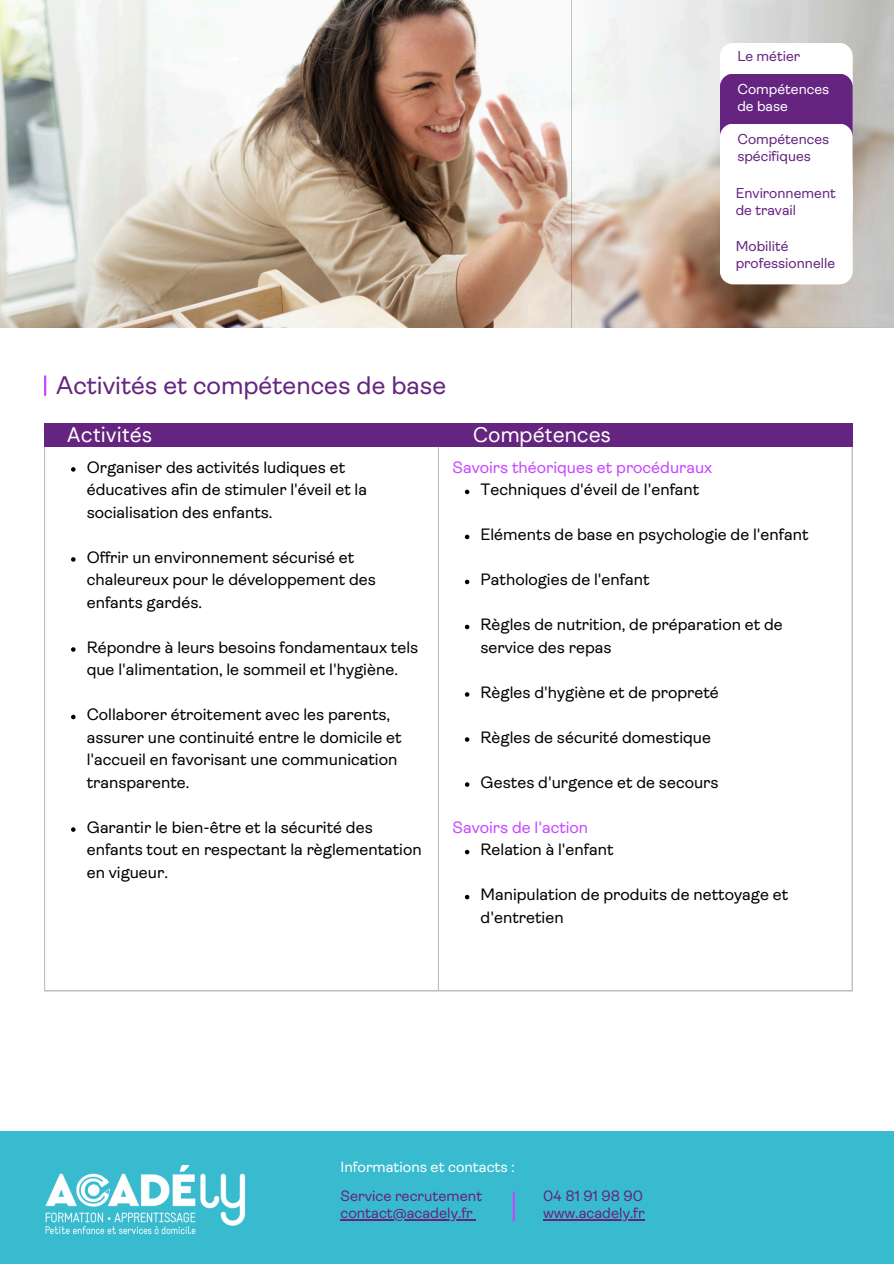
<style>
.page{position:relative;width:894px;height:1264px;background:#fff}
.page>*{position:absolute;margin:0;border:0;box-sizing:border-box;transform-origin:0 0}
.t1{font:25.5px "Ambit";color:#652480}
.t2{font:21px "DM Sans";color:#fff}
.t3{font:16.5px/22.5px "Ambit";color:#000}
.t4{font:16.5px "Ambit";color:#c648ff}
.t5{font:15px "Ambit";color:#652480}
.t6{font:15px "Ambit";color:#fff}
.t7{font:14.4px/16.8px "Ambit";color:#652480}
.t8{font:14.4px/16.8px "Ambit";color:#fff}
</style>
<div class="page">
<div style="left:0;top:1131px;width:893px;height:132px;background:#39bbcf"></div>
<img style="left:45px;top:1165px;width:201px;height:70px">
<svg style="left:71px;top:467px;width:4px;height:4px"></svg>
<svg style="left:71px;top:557px;width:4px;height:4px"></svg>
<svg style="left:71px;top:647px;width:4px;height:4px"></svg>
<svg style="left:71px;top:714px;width:4px;height:5px"></svg>
<svg style="left:71px;top:827px;width:4px;height:4px"></svg>
<svg style="left:465px;top:489px;width:4px;height:5px"></svg>
<svg style="left:465px;top:534px;width:4px;height:5px"></svg>
<svg style="left:465px;top:579px;width:4px;height:5px"></svg>
<svg style="left:465px;top:624px;width:4px;height:5px"></svg>
<svg style="left:465px;top:692px;width:4px;height:4px"></svg>
<svg style="left:465px;top:737px;width:4px;height:4px"></svg>
<svg style="left:465px;top:782px;width:4px;height:4px"></svg>
<svg style="left:465px;top:849px;width:4px;height:5px"></svg>
<svg style="left:465px;top:894px;width:4px;height:5px"></svg>
<hr style="left:44px;top:446px;width:1px;height:544px;background:#bebfbf">
<hr style="left:438px;top:446px;width:1px;height:544px;background:#bebfbf">
<hr style="left:851px;top:446px;width:1px;height:544px;background:#bebfbf">
<hr style="left:44px;top:990px;width:808px;height:1px;background:#bebfbf">
<div style="left:44px;top:423px;width:808px;height:24px;background:#652480"></div>
<svg style="left:44px;top:376px;width:2px;height:19px"></svg>
<img style="left:0;top:0;width:571px;height:327px">
<svg style="left:571px;top:0;width:322px;height:328px"></svg>
<svg style="left:719px;top:43px;width:133px;height:241px"></svg>
<hr style="left:512px;top:1192px;width:3px;height:28px;background:#c648ff">
<hr style="left:543px;top:1219px;width:101px;height:1px;background:#652480">
<hr style="left:340px;top:1219px;width:132px;height:1px;background:#652480">
<p class="t1" style="left:56px;top:374px;width:391px">Activités et compétences de base</p>
<p class="t2" style="left:67px;top:421px;width:87px">Activités</p>
<p class="t2" style="left:473px;top:421px;width:139px">Compétences</p>
<p class="t7" style="left:737px;top:49px;width:64px">Le métier</p>
<p class="t8" style="left:737px;top:82px;width:93px">Compétences de base</p>
<p class="t7" style="left:737px;top:132px;width:93px">Compétences spécifiques</p>
<p class="t7" style="left:735px;top:186px;width:101px">Environnement de travail</p>
<p class="t7" style="left:735px;top:239px;width:101px">Mobilité professionnelle</p>
<p class="t3" style="left:87px;top:457px;width:282px">Organiser des activités ludiques et éducatives afin de stimuler l'éveil et la socialisation des enfants.</p>
<p class="t3" style="left:87px;top:547px;width:290px">Offrir un environnement sécurisé et chaleureux pour le développement des enfants gardés.</p>
<p class="t3" style="left:87px;top:637px;width:333px">Répondre à leurs besoins fondamentaux tels que l'alimentation, le sommeil et l'hygiène.</p>
<p class="t3" style="left:87px;top:705px;width:316px">Collaborer étroitement avec les parents, assurer une continuité entre le domicile et l'accueil en favorisant une communication transparente.</p>
<p class="t3" style="left:87px;top:817px;width:336px">Garantir le bien-être et la sécurité des enfants tout en respectant la règlementation en vigueur.</p>
<p class="t4" style="left:452px;top:460px;width:261px">Savoirs théoriques et procéduraux</p>
<p class="t3" style="left:480px;top:480px;width:220px">Techniques d'éveil de l'enfant</p>
<h1 class="t3" style="left:480px;top:525px;width:329px">Eléments de base en psychologie de l'enfant</h1>
<h2 class="t3" style="left:480px;top:570px;width:170px">Pathologies de l'enfant</h2>
<h2 class="t3" style="left:480px;top:615px;width:304px">Règles de nutrition, de préparation et de service des repas</h2>
<p class="t3" style="left:480px;top:682px;width:240px">Règles d'hygiène et de propreté</p>
<p class="t3" style="left:480px;top:727px;width:232px">Règles de sécurité domestique</p>
<p class="t3" style="left:480px;top:772px;width:239px">Gestes d'urgence et de secours</p>
<p class="t4" style="left:452px;top:820px;width:137px">Savoirs de l'action</p>
<p class="t3" style="left:480px;top:840px;width:134px">Relation à l'enfant</p>
<p class="t3" style="left:480px;top:885px;width:309px">Manipulation de produits de nettoyage et d'entretien</p>
<p class="t6" style="left:340px;top:1160px;width:176px">Informations et contacts :</p>
<p class="t5" style="left:340px;top:1189px;width:143px">Service recrutement</p>
<p class="t5" style="left:340px;top:1206px;width:134px">contact@acadely.fr</p>
<p class="t5" style="left:543px;top:1189px;width:102px">04 81 91 98 90</p>
<p class="t5" style="left:543px;top:1206px;width:103px">www.acadely.fr</p>
</div>
